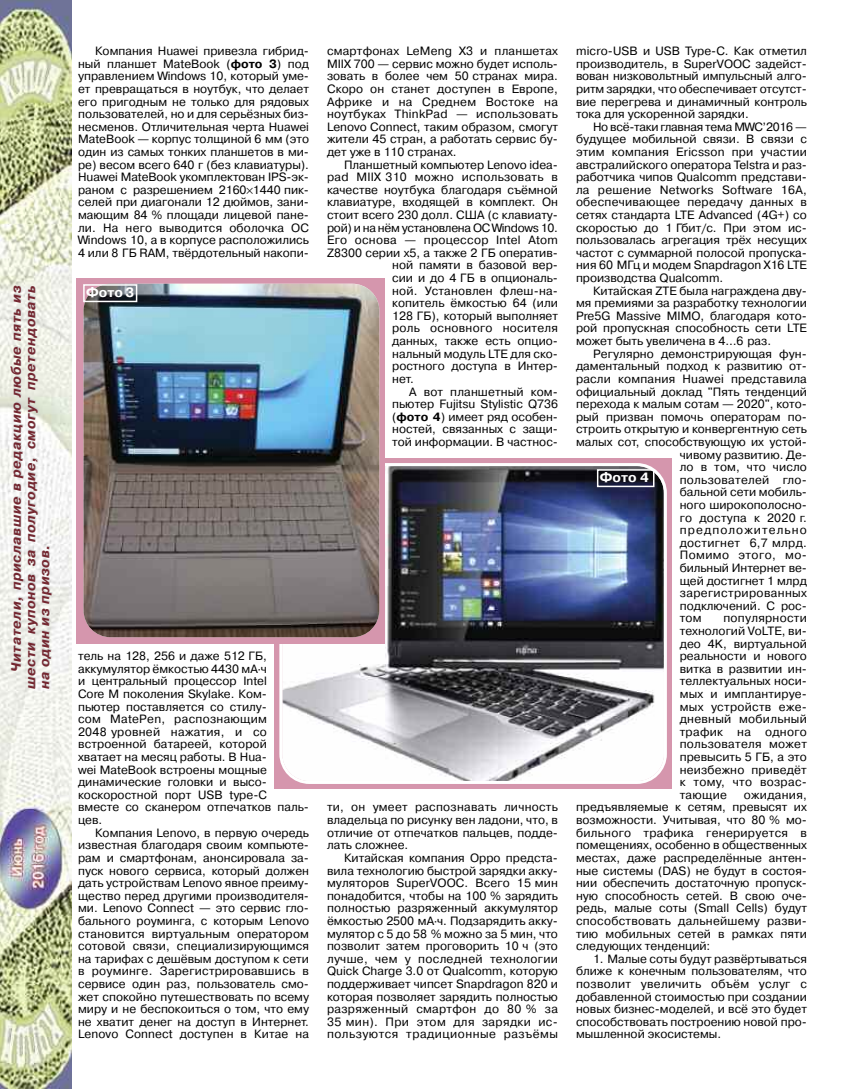
<style>
.page{position:relative;width:851px;height:1089px;background:#fff}
.page>*{position:absolute;margin:0;border:0;box-sizing:border-box;transform-origin:0 0}
.t1{font:italic 700 13.5px/14.1px "Pragmatica C";letter-spacing:.05em;color:#742730;text-align:justify}
.t2{font:700 13.5px "Pragmatica C";color:#fff}
.t3{font:12px/12.6px "Pragmatica C";color:#000;text-align:justify}
.t4{font:12px "Pragmatica C";letter-spacing:.025em;color:#000}
.t5{font:12px "Pragmatica C";letter-spacing:-.025em;color:#000}
.t6{font:12px "Pragmatica C";letter-spacing:.03em;color:#000}
.t7{font:12px "Pragmatica C";letter-spacing:.02em;color:#000}
.t8{font:12px "Pragmatica C";letter-spacing:.09em;color:#000}
.t9{font:12px "Pragmatica C";letter-spacing:.035em;color:#000}
.s1{font-weight:700}
</style>
<div class="page">
<img style="left:0;top:0;width:71px;height:1089px">
<div style="left:274px;top:458px;width:398px;height:330px;background:#d596ad"></div>
<img style="left:279px;top:463px;width:387px;height:321px">
<div style="left:597px;top:469px;width:57px;height:18px;border:2px solid #fff"></div>
<div style="left:77px;top:278px;width:307px;height:366px;background:#d596ad"></div>
<img style="left:83px;top:284px;width:296px;height:353px;border-radius:27px">
<div style="left:83px;top:284px;width:54px;height:18px;border:2px solid #fff"></div>
<p class="t1" style="left:9px;top:689px;width:405px;text-indent:17px;rotate:-90deg">Читатели, приславшие в редакцию любые пять из шести купонов за полугодие, смогут претендовать на один из призов.</p>
<p class="t3" style="left:78px;top:45px;width:232px;text-indent:17px">Компания Huawei привезла гибрид&shy;ный планшет MateBook (<span class="s1">фото 3</span>) под управлением Windows 10, который уме&shy;ет превращаться в ноутбук, что делает его пригодным не только для рядовых пользователей, но и для серьёзных биз&shy;несменов. Отличительная черта Huawei MateBook — корпус толщиной 6 мм (это один из самых тонких планшетов в ми&shy;ре) весом всего 640 г (без клавиатуры).<br>Huawei MateBook укомплектован IPS-эк&shy;раном с разрешением 2160 1440 пик&shy;селей при диагонали 12 дюймов, зани&shy;мающим 84 % площади лицевой пане&shy;ли. На него выводится оболочка ОС Windows 10, а в корпусе расположились 4 или 8 ГБ RAM, твёрдотельный накопи-</p>
<p class="t2" style="left:86px;top:284px;width:50px">Фото 3</p>
<p class="t3" style="left:327px;top:45px;width:232px">смартфонах LeMeng X3 и планшетах MIIX 700 — сервис можно будет исполь&shy;зовать в более чем 50 странах мира.<br>Скоро он станет доступен в Европе, Африке и на Среднем Востоке на ноутбуках ThinkPad — использовать Lenovo Connect, таким образом, смогут жители 45 стран, а работать сервис бу&shy;дет уже в 110 странах.</p>
<p class="t3" style="left:344px;top:158px;width:215px">Планшетный компьютер Lenovo idea-</p>
<p class="t4" style="left:327px;top:170px;width:232px">pad MIIX 310 можно использовать в</p>
<p class="t3" style="left:327px;top:183px;width:232px">качестве ноутбука благодаря съёмной</p>
<p class="t3" style="left:327px;top:196px;width:232px">клавиатуре, входящей в комплект. Он</p>
<p class="t3" style="left:327px;top:208px;width:232px">стоит всего 230 долл. США (с клавиату-</p>
<p class="t5" style="left:327px;top:220px;width:232px">рой) и на нём установлена ОС Windows 10.</p>
<p class="t4" style="left:327px;top:233px;width:232px">Его основа — процессор Intel Atom</p>
<p class="t3" style="left:327px;top:246px;width:232px">Z8300 серии х5, а также 2 ГБ оператив-</p>
<p class="t3" style="left:392px;top:259px;width:167px">ной памяти в базовой вер-</p>
<p class="t3" style="left:392px;top:271px;width:167px">сии и до 4 ГБ в опциональ-</p>
<p class="t3" style="left:392px;top:284px;width:167px">ной. Установлен флеш-на-</p>
<p class="t3" style="left:392px;top:297px;width:167px">копитель ёмкостью 64 (или</p>
<p class="t3" style="left:392px;top:309px;width:167px">128 ГБ), который выполняет</p>
<p class="t4" style="left:392px;top:321px;width:167px">роль основного носителя</p>
<p class="t3" style="left:392px;top:334px;width:167px">данных, также есть опцио-</p>
<p class="t3" style="left:392px;top:347px;width:167px">нальный модуль LTE для ско-</p>
<p class="t3" style="left:392px;top:360px;width:167px">ростного доступа в Интер-</p>
<p class="t3" style="left:392px;top:372px;width:23px">нет.</p>
<p class="t3" style="left:409px;top:385px;width:150px">А вот планшетный ком-</p>
<p class="t3" style="left:392px;top:397px;width:167px">пьютер Fujitsu Stylistic Q736</p>
<p class="t3" style="left:392px;top:410px;width:167px">(<span class="s1">фото 4</span>) имеет ряд особен-</p>
<p class="t3" style="left:392px;top:423px;width:167px">ностей, связанных с защи-</p>
<p class="t3" style="left:392px;top:435px;width:167px">той информации. В частнос-</p>
<p class="t3" style="left:78px;top:649px;width:232px;text-align:left">тель на 128, 256 и даже 512 ГБ, аккумулятор ёмкостью 4430 мА·ч<br>и центральный процессор Intel<br>Core M поколения Skylake. Ком&shy;пьютер поставляется со стилу-<br>сом MatePen, распознающим<br>2048 уровней нажатия, и со встроенной батареей, которой хватает на месяц работы. В Hua-<br>wei MateBook встроены мощные динамические головки и высо&shy;коскоростной порт USB type-C вместе со сканером отпечатков паль&shy;цев.</p>
<p class="t3" style="left:78px;top:826px;width:232px;text-indent:17px">Компания Lenovo, в первую очередь известная благодаря своим компьюте&shy;рам и смартфонам, анонсировала за&shy;пуск нового сервиса, который должен дать устройствам Lenovo явное преиму&shy;щество перед другими производителя&shy;ми. Lenovo Connect — это сервис гло&shy;бального роуминга, с которым Lenovo становится виртуальным оператором сотовой связи, специализирующимся на тарифах с дешёвым доступом к сети в роуминге. Зарегистрировавшись в сервисе один раз, пользователь смо&shy;жет спокойно путешествовать по всему миру и не беспокоиться о том, что ему не хватит денег на доступ в Интернет.<br>Lenovo Connect доступен в Китае на</p>
<p class="t3" style="left:327px;top:801px;width:232px">ти, он умеет распознавать личность владельца по рисунку вен ладони, что, в отличие от отпечатков пальцев, подде&shy;лать сложнее.</p>
<p class="t3" style="left:327px;top:851px;width:232px;text-indent:17px">Китайская компания Oppo предста&shy;вила технологию быстрой зарядки акку&shy;муляторов SuperVOOC. Всего 15 мин понадобится, чтобы на 100 % зарядить полностью разряженный аккумулятор ёмкостью 2500 мА·ч. Подзарядить акку&shy;мулятор с 5 до 58 % можно за 5 мин, что позволит затем проговорить 10 ч (это лучше, чем у последней технологии Quick Charge 3.0 от Qualcomm, которую поддерживает чипсет Snapdragon 820 и которая позволяет зарядить полностью разряженный смартфон до 80 % за 35 мин). При этом для зарядки ис&shy;пользуются традиционные разъёмы</p>
<p class="t3" style="left:576px;top:45px;width:232px">micro-USB и USB Type-C. Как отметил производитель, в SuperVOOC задейст&shy;вован низковольтный импульсный алго&shy;ритм зарядки, что обеспечивает отсутст&shy;вие перегрева и динамичный контроль тока для ускоренной зарядки.</p>
<p class="t3" style="left:576px;top:120px;width:232px;text-indent:17px">Но всё-таки главная тема MWC’2016 — будущее мобильной связи. В связи с этим компания Ericsson при участии австралийского оператора Telstra и раз&shy;работчика чипов Qualcomm представи&shy;ла решение Networks Software 16A, обеспечивающее передачу данных в сетях стандарта LTE Advanced (4G+) со скоростью до 1 Гбит/с. При этом ис&shy;пользовалась агрегация трёх несущих частот с суммарной полосой пропуска&shy;ния 60 МГц и модем Snapdragon X16 LTE производства Qualcomm.</p>
<p class="t3" style="left:576px;top:284px;width:232px;text-indent:17px">Китайская ZTE была награждена дву&shy;мя премиями за разработку технологии Pre5G Massive MIMO, благодаря кото&shy;рой пропускная способность сети LTE может быть увеличена в 4…6 раз.</p>
<p class="t3" style="left:593px;top:347px;width:215px">Регулярно демонстрирующая фун-</p>
<p class="t3" style="left:576px;top:360px;width:232px">даментальный подход к развитию от-</p>
<p class="t3" style="left:576px;top:372px;width:232px">расли компания Huawei представила</p>
<p class="t3" style="left:576px;top:385px;width:232px">официальный доклад "Пять тенденций</p>
<p class="t3" style="left:576px;top:397px;width:232px">перехода к малым сотам — 2020", кото-</p>
<p class="t3" style="left:576px;top:410px;width:232px">рый призван помочь операторам по-</p>
<p class="t3" style="left:576px;top:423px;width:232px">строить открытую и конвергентную сеть</p>
<p class="t3" style="left:576px;top:435px;width:232px">малых сот, способствующую их устой-</p>
<p class="t3" style="left:679px;top:448px;width:129px">чивому развитию. Де-</p>
<p class="t3" style="left:679px;top:460px;width:129px">ло в том, что число</p>
<p class="t4" style="left:679px;top:472px;width:129px">пользователей гло-</p>
<p class="t3" style="left:679px;top:486px;width:129px">бальной сети мобиль-</p>
<p class="t3" style="left:679px;top:498px;width:129px">ного широкополосно-</p>
<p class="t7" style="left:679px;top:510px;width:129px">го доступа к 2020 г.</p>
<p class="t8" style="left:679px;top:523px;width:128px">предположительно</p>
<p class="t4" style="left:679px;top:535px;width:129px">достигнет 6,7 млрд.</p>
<p class="t9" style="left:679px;top:548px;width:129px">Помимо этого, мо-</p>
<p class="t3" style="left:679px;top:561px;width:129px">бильный Интернет ве-</p>
<p class="t3" style="left:679px;top:574px;width:129px">щей достигнет 1 млрд</p>
<p class="t6" style="left:679px;top:586px;width:129px">зарегистрированных</p>
<p class="t3" style="left:679px;top:599px;width:129px">подключений. С рос-</p>
<p class="t3" style="left:679px;top:612px;width:23px">том</p>
<p class="t2" style="left:600px;top:469px;width:50px">Фото 4</p>
<p class="t3" style="left:679px;top:612px;width:129px;text-indent:44px">популярности технологий VoLTE, ви&shy;део 4K, виртуальной реальности и нового витка в развитии ин&shy;теллектуальных носи&shy;мых и имплантируе&shy;мых устройств еже&shy;дневный мобильный трафик на одного пользователя может превысить 5 ГБ, а это неизбежно приведёт к тому, что возрас&shy;тающие</p>
<p class="t3" style="left:576px;top:788px;width:232px;text-indent:168px">ожидания, предъявляемые к сетям, превысят их возможности. Учитывая, что 80 % мо&shy;бильного трафика генерируется в помещениях, особенно в общественных местах, даже распределённые антен&shy;ные системы (DAS) не будут в состоя&shy;нии обеспечить достаточную пропуск&shy;ную способность сетей. В свою оче&shy;редь, малые соты (Small Cells) будут способствовать дальнейшему разви&shy;тию мобильных сетей в рамках пяти следующих тенденций:</p>
<p class="t3" style="left:576px;top:952px;width:232px;text-indent:17px">1. Малые соты будут развёртываться ближе к конечным пользователям, что позволит увеличить объём услуг с добавленной стоимостью при создании новых бизнес-моделей, и всё это будет способствовать построению новой про&shy;мышленной экосистемы.</p>
</div>
